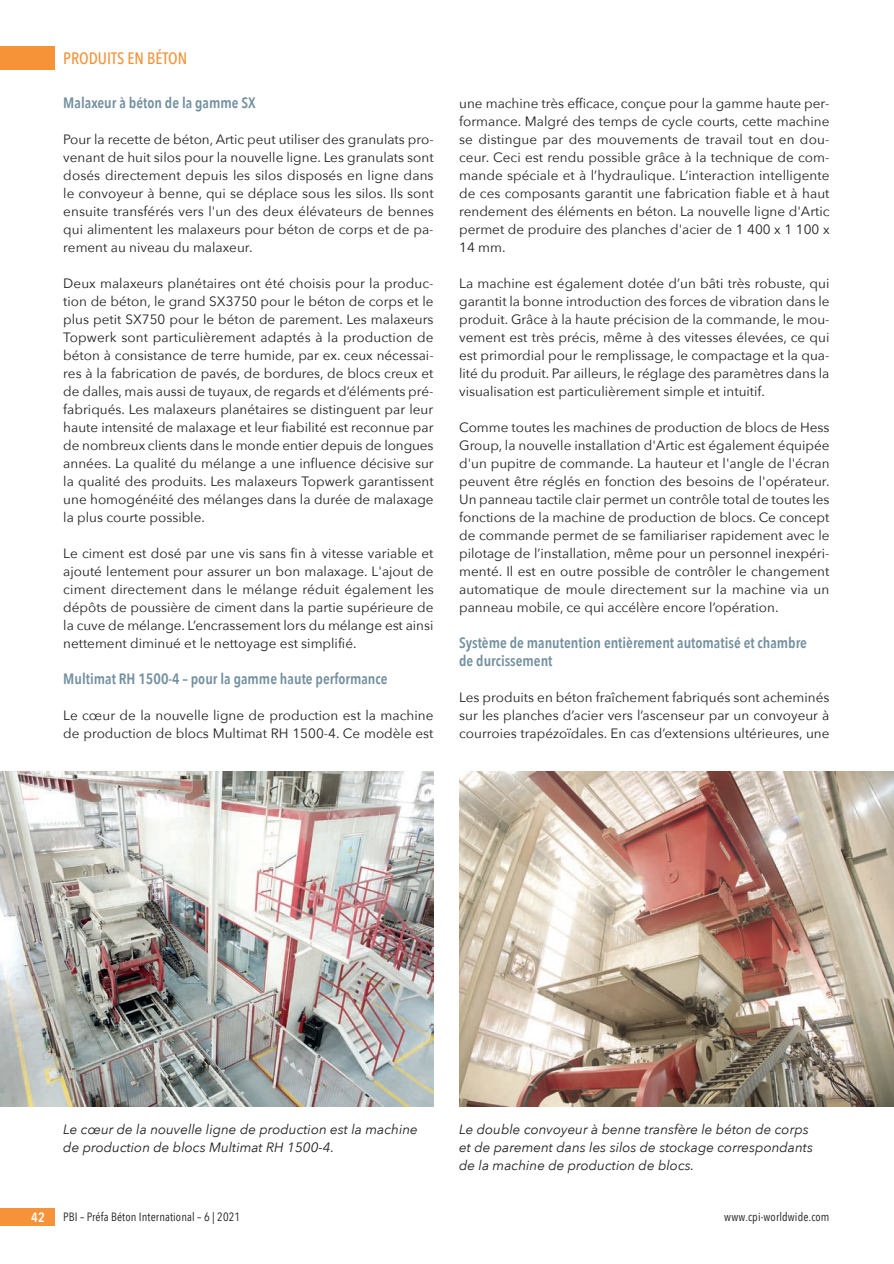
<style>
.page{position:relative;width:894px;height:1264px;background:#fff}
.page>*{position:absolute;margin:0;border:0;box-sizing:border-box;transform-origin:0 0}
.t1{font:500 16.5px "Avenir Next Condensed";color:#f69238}
.t2{font:600 15px/18px "Avenir Next Condensed";color:#73909f}
.t3{font:13.5px/18px "Avenir Next";color:#231f20;text-align:justify}
.t4{font:italic 13.5px/18px "Avenir Next";color:#231f20}
.t5{font:600 13.5px "Avenir Next Condensed";color:#fff}
.t6{font:12px "Avenir Next Condensed";letter-spacing:.01em;color:#231f20}
</style>
<div class="page">
<div style="left:0;top:46px;width:55px;height:24px;background:#f69238"></div>
<div style="left:0;top:1208px;width:55px;height:18px;background:#f69238"></div>
<img style="left:0;top:771px;width:433px;height:335px">
<img style="left:459px;top:771px;width:433px;height:335px">
<p class="t1" style="left:63px;top:48px;width:125px">PRODUITS EN BÉTON</p>
<p class="t2" style="left:63px;top:93px;width:194px">Malaxeur à béton de la gamme SX</p>
<p class="t3" style="left:63px;top:129px;width:372px">Pour la recette de béton, Artic peut utiliser des granulats pro&shy;venant de huit silos pour la nouvelle ligne. Les granulats sont dosés directement depuis les silos disposés en ligne dans le convoyeur à benne, qui se déplace sous les silos. Ils sont ensuite transférés vers l'un des deux élévateurs de bennes qui alimentent les malaxeurs pour béton de corps et de pa&shy;rement au niveau du malaxeur.</p>
<p class="t3" style="left:63px;top:273px;width:372px">Deux malaxeurs planétaires ont été choisis pour la produc&shy;tion de béton, le grand SX3750 pour le béton de corps et le plus petit SX750 pour le béton de parement. Les malaxeurs Topwerk sont particulièrement adaptés à la production de béton à consistance de terre humide, par ex. ceux nécessai&shy;res à la fabrication de pavés, de bordures, de blocs creux et de dalles, mais aussi de tuyaux, de regards et d’éléments pré&shy;fabriqués. Les malaxeurs planétaires se distinguent par leur haute intensité de malaxage et leur fiabilité est reconnue par de nombreux clients dans le monde entier depuis de longues années. La qualité du mélange a une influence décisive sur la qualité des produits. Les malaxeurs Topwerk garantissent une homogénéité des mélanges dans la durée de malaxage la plus courte possible.</p>
<p class="t3" style="left:63px;top:543px;width:372px">Le ciment est dosé par une vis sans fin à vitesse variable et ajouté lentement pour assurer un bon malaxage. L'ajout de ciment directement dans le mélange réduit également les dépôts de poussière de ciment dans la partie supérieure de la cuve de mélange. L’encrassement lors du mélange est ainsi nettement diminué et le nettoyage est simplifié.</p>
<p class="t2" style="left:63px;top:669px;width:325px">Multimat RH 1500-4 – pour la gamme haute performance</p>
<p class="t3" style="left:63px;top:705px;width:371px">Le cœur de la nouvelle ligne de production est la machine de production de blocs Multimat RH 1500-4. Ce modèle est</p>
<p class="t3" style="left:459px;top:93px;width:372px">une machine très efficace, conçue pour la gamme haute per&shy;formance. Malgré des temps de cycle courts, cette machine se distingue par des mouvements de travail tout en dou&shy;ceur. Ceci est rendu possible grâce à la technique de com&shy;mande spéciale et à l’hydraulique. L’interaction intelligente de ces composants garantit une fabrication fiable et à haut rendement des éléments en béton. La nouvelle ligne d'Artic permet de produire des planches d'acier de 1 400 x 1 100 x 14 mm.</p>
<p class="t3" style="left:459px;top:273px;width:372px">La machine est également dotée d’un bâti très robuste, qui garantit la bonne introduction des forces de vibration dans le produit. Grâce à la haute précision de la commande, le mou&shy;vement est très précis, même à des vitesses élevées, ce qui est primordial pour le remplissage, le compactage et la qua&shy;lité du produit. Par ailleurs, le réglage des paramètres dans la visualisation est particulièrement simple et intuitif.</p>
<p class="t3" style="left:459px;top:417px;width:372px">Comme toutes les machines de production de blocs de Hess Group, la nouvelle installation d'Artic est également équipée d'un pupitre de commande. La hauteur et l'angle de l'écran peuvent être réglés en fonction des besoins de l'opérateur.<br>Un panneau tactile clair permet un contrôle total de toutes les fonctions de la machine de production de blocs. Ce concept de commande permet de se familiariser rapidement avec le pilotage de l’installation, même pour un personnel inexpéri&shy;menté. Il est en outre possible de contrôler le changement automatique de moule directement sur la machine via un panneau mobile, ce qui accélère encore l’opération.</p>
<p class="t2" style="left:459px;top:633px;width:349px">Système de manutention entièrement automatisé et chambre de durcissement</p>
<p class="t3" style="left:459px;top:687px;width:371px">Les produits en béton fraîchement fabriqués sont acheminés sur les planches d’acier vers l’ascenseur par un convoyeur à courroies trapézoïdales. En cas d’extensions ultérieures, une</p>
<p class="t4" style="left:63px;top:1119px;width:356px">Le cœur de la nouvelle ligne de production est la machine de production de blocs Multimat RH 1500-4.</p>
<p class="t4" style="left:459px;top:1119px;width:355px">Le double convoyeur à benne transfère le béton de corps et de parement dans les silos de stockage correspondants de la machine de production de blocs.</p>
<p class="t5" style="left:31px;top:1205px;width:15px">42</p>
<p class="t6" style="left:63px;top:1206px;width:178px">PBI – Préfa Béton International – 6 | 2021</p>
<p class="t6" style="left:724px;top:1206px;width:107px">www.cpi-worldwide.com</p>
</div>
